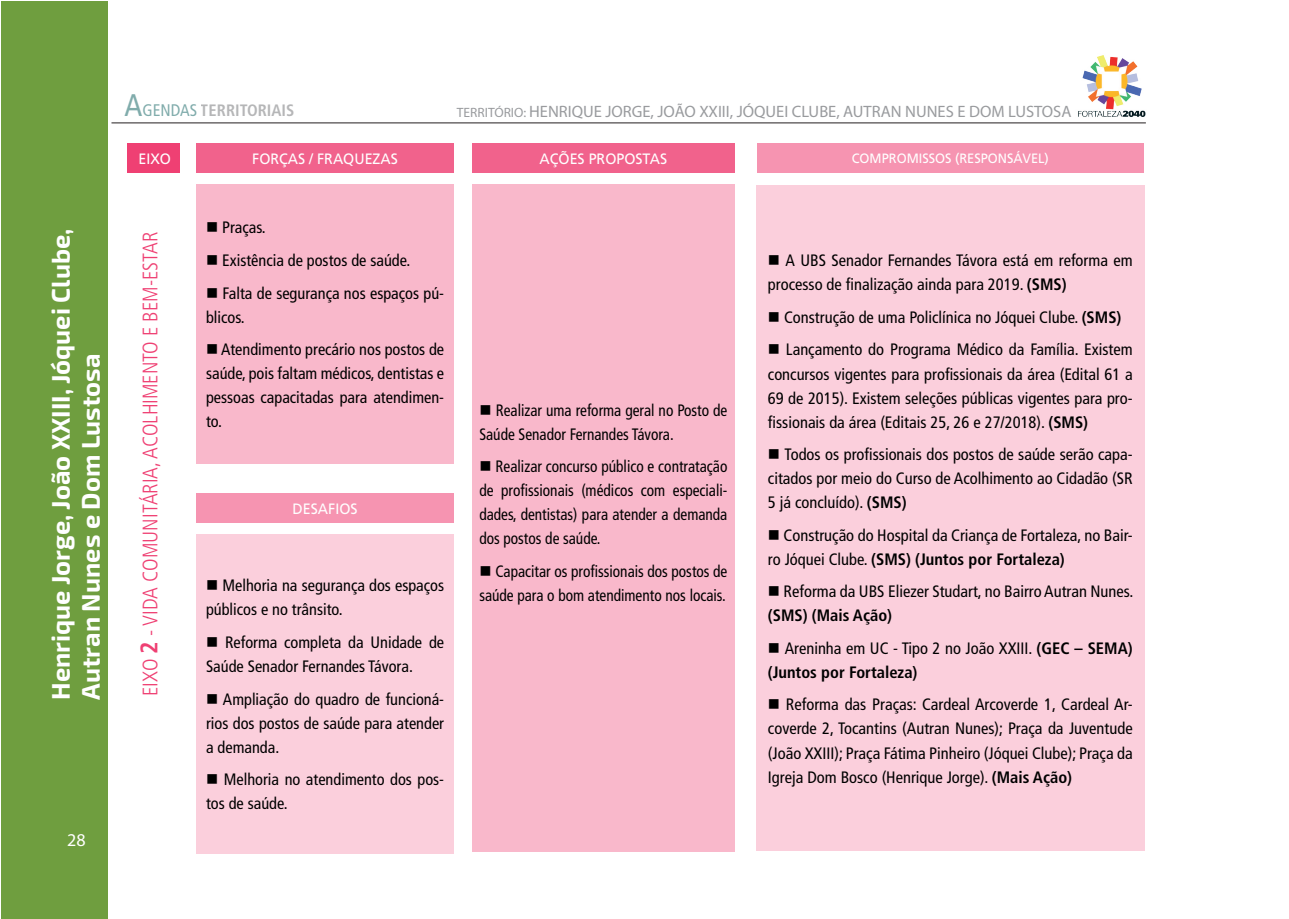
<style>
.page{position:relative;width:1289px;height:919px;background:#fff}
.page>*{position:absolute;margin:0;border:0;box-sizing:border-box;transform-origin:0 0}
.t1{font:700 25.5px/30px "Exo 2.0";color:#fff}
.t2{font:300 condensed 21px "Frutiger LT Std";color:#ef4073}
.t3{font:18px "Myriad Pro";color:#fff}
.t4{font:condensed 16.5px/24px "Frutiger LT Std";color:#000}
.t5{font:condensed 16.5px/24px "Frutiger LT Std";color:#000;scale:.93 1}
.t6{font:16.5px "Myriad Pro";color:#999b9e}
.t7{font:700 condensed 16.5px "Frutiger LT Std";color:#6c6d70}
.t8{font:15px "Frutiger LT Std";color:#fff;scale:.95 1}
.t9{font:13.5px "Frutiger LT Std";color:#fff;scale:.95 1}
.s1{font-weight:400;font-size:31.2px;color:#025958}
.s2{font-weight:400;font-size:16.8px;color:#025958}
.s3{font-size:13.5px}
.s4{font-weight:700;font-size:24px}
.s5{font-weight:700}
</style>
<div class="page">
<div style="left:1px;top:1px;width:107px;height:917px;background:#6f9e3f"></div>
<img style="left:1078px;top:55px;width:68px;height:62px">
<hr style="left:111px;top:122px;width:1034px;height:1px;background:#231f20">
<div style="left:756px;top:185px;width:388px;height:665px;background:#fbcfdc"></div>
<div style="left:472px;top:184px;width:263px;height:667px;background:#f9b8cb"></div>
<div style="left:196px;top:534px;width:258px;height:319px;background:#fbcfdc"></div>
<div style="left:196px;top:184px;width:258px;height:280px;background:#f9b8cb"></div>
<div style="left:196px;top:143px;width:258px;height:30px;background:#f1628c"></div>
<div style="left:127px;top:143px;width:53px;height:30px;background:#ef4073"></div>
<div style="left:196px;top:493px;width:258px;height:29px;background:#f694b1"></div>
<div style="left:472px;top:143px;width:263px;height:30px;background:#f1628c"></div>
<div style="left:756px;top:143px;width:387px;height:30px;background:#f694b1"></div>
<p class="t7" style="left:124px;top:101px;width:171px"><span class="s1">A</span><span class="s2">GENDAS</span> TERRITORIAIS</p>
<p class="t6" style="left:457px;top:101px;width:616px"><span class="s3">TERRITÓRIO:</span> HENRIQUE JORGE, JOÃO XXIII, JÓQUEI CLUBE, AUTRAN NUNES E DOM LUSTOSA</p>
<p class="t8" style="left:138px;top:150px;width:36px">EIXO</p>
<p class="t8" style="left:539px;top:150px;width:136px">AÇÕES PROPOSTAS</p>
<p class="t9" style="left:851px;top:150px;width:209px">COMPROMISSOS (RESPONSÁVEL)</p>
<p class="t8" style="left:252px;top:150px;width:155px">FORÇAS / FRAQUEZAS</p>
<h1 class="t1" style="left:47px;top:699px;width:472px;rotate:-90deg">Henrique Jorge, João XXIII, Jóquei Clube,<br>Autran Nunes e Dom Lustosa</h1>
<p class="t2" style="left:138px;top:695px;width:465px;rotate:-90deg">EIXO <span class="s4">2</span> - VIDA COMUNITÁRIA, ACOLHIMENTO E BEM-ESTAR</p>
<p class="t3" style="left:67px;top:828px;width:20px">28</p>
<p class="t4" style="left:206px;top:216px;width:61px">■ Praças.</p>
<p class="t4" style="left:206px;top:248px;width:206px">■ Existência de postos de saúde.</p>
<p class="t4" style="left:206px;top:281px;width:239px">■ Falta de segurança nos espaços pú&shy;blicos.</p>
<p class="t4" style="left:206px;top:337px;width:239px;text-align:justify">■ Atendimento precário nos postos de saúde, pois faltam médicos, dentistas e pessoas capacitadas para atendimen&shy;to.</p>
<p class="t8" style="left:292px;top:499px;width:70px">DESAFIOS</p>
<p class="t4" style="left:206px;top:573px;width:239px">■ Melhoria na segurança dos espaços públicos e no trânsito.</p>
<p class="t4" style="left:206px;top:630px;width:239px">■ Reforma completa da Unidade de<br>Saúde Senador Fernandes Távora.</p>
<p class="t4" style="left:206px;top:687px;width:239px;text-align:justify">■ Ampliação do quadro de funcioná&shy;rios dos postos de saúde para atender a demanda.</p>
<p class="t4" style="left:206px;top:767px;width:239px">■ Melhoria no atendimento dos pos&shy;tos de saúde.</p>
<p class="t5" style="left:479px;top:398px;width:268px">■ Realizar uma reforma geral no Posto de<br>Saúde Senador Fernandes Távora.</p>
<p class="t5" style="left:479px;top:454px;width:268px;text-align:justify">■ Realizar concurso público e contratação de profissionais (médicos com especiali&shy;dades, dentistas) para atender a demanda dos postos de saúde.</p>
<p class="t5" style="left:479px;top:559px;width:268px">■ Capacitar os profissionais dos postos de saúde para o bom atendimento nos locais.</p>
<p class="t4" style="left:768px;top:249px;width:366px">■ A UBS Senador Fernandes Távora está em reforma em processo de finalização ainda para 2019. <span class="s5">(SMS)</span></p>
<p class="t4" style="left:768px;top:305px;width:355px">■ Construção de uma Policlínica no Jóquei Clube. <span class="s5">(SMS)</span></p>
<p class="t4" style="left:768px;top:338px;width:366px;text-align:justify">■ Lançamento do Programa Médico da Família. Existem concursos vigentes para profissionais da área (Edital 61 a 69 de 2015). Existem seleções públicas vigentes para pro&shy;fissionais da área (Editais 25, 26 e 27/2018). <span class="s5">(SMS)</span></p>
<p class="t4" style="left:768px;top:442px;width:366px;text-align:justify">■ Todos os profissionais dos postos de saúde serão capa&shy;citados por meio do Curso de Acolhimento ao Cidadão (SR 5 já concluído). <span class="s5">(SMS)</span></p>
<p class="t4" style="left:768px;top:523px;width:366px">■ Construção do Hospital da Criança de Fortaleza, no Bair&shy;ro Jóquei Clube. <span class="s5">(SMS) (Juntos por Fortaleza)</span></p>
<p class="t4" style="left:768px;top:579px;width:367px">■ Reforma da UBS Eliezer Studart, no Bairro Autran Nunes. <span class="s5">(SMS) (Mais Ação)</span></p>
<p class="t4" style="left:768px;top:636px;width:366px">■ Areninha em UC - Tipo 2 no João XXIII. <span class="s5">(GEC – SEMA) (Juntos por Fortaleza)</span></p>
<p class="t4" style="left:768px;top:692px;width:366px;text-align:justify">■ Reforma das Praças: Cardeal Arcoverde 1, Cardeal Ar&shy;coverde 2, Tocantins (Autran Nunes); Praça da Juventude (João XXIII); Praça Fátima Pinheiro (Jóquei Clube); Praça da Igreja Dom Bosco (Henrique Jorge). <span class="s5">(Mais Ação)</span></p>
</div>
